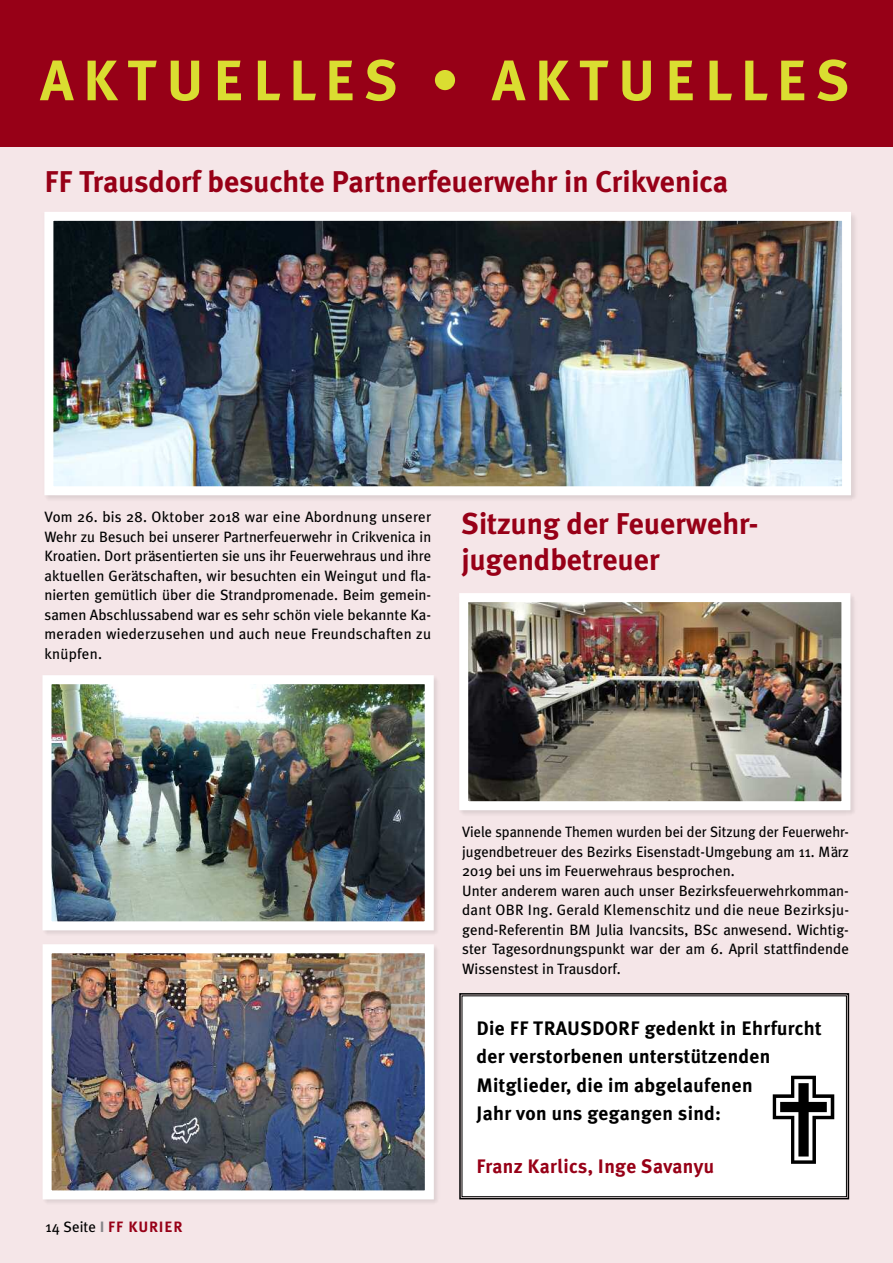
<style>
.page{position:relative;width:893px;height:1263px;background:#f5e6e8}
.page>*{position:absolute;margin:0;border:0;box-sizing:border-box;transform-origin:0 0}
.t1{font:700 57px "Meta Plus";letter-spacing:.165em;color:#dadd31}
.t2{font:700 30px/36px "Meta Plus";color:#970017}
.t3{font:700 19.5px/28.5px "Meta Plus";letter-spacing:.015em;color:#000}
.t4{font:700 19.5px "Meta Plus";letter-spacing:.015em;color:#970017}
.t5{font:15px/19.5px "Meta Plus";color:#000;scale:.95 1}
.t6{font:15px/19.5px "Meta Plus";color:#000;text-align:justify}
.t7{font:700 15px "Meta Plus";letter-spacing:.055em;color:#970017}
.s1{font-weight:400;color:#000}
.s2{color:#868589}
</style>
<div class="page">
<div style="left:0;top:0;width:893px;height:147px;background:#970017"></div>
<img style="left:42px;top:676px;width:395px;height:258px">
<img style="left:53px;top:685px;width:371px;height:235px">
<div style="left:43px;top:675px;width:391px;height:255px;border:9px solid #fff"></div>
<img style="left:53px;top:954px;width:371px;height:235px">
<div style="left:43px;top:944px;width:391px;height:255px;border:9px solid #fff"></div>
<img style="left:54px;top:222px;width:787px;height:263px">
<div style="left:44px;top:212px;width:807px;height:283px;border:9px solid #fff"></div>
<img style="left:469px;top:603px;width:371px;height:197px">
<div style="left:459px;top:593px;width:391px;height:217px;border:9px solid #fff"></div>
<div style="left:462px;top:996px;width:384px;height:200px;background:#fff"></div>
<div style="left:459px;top:993px;width:390px;height:206px;border:2px solid #000"></div>
<div style="left:462px;top:995px;width:385px;height:202px;border:1px solid #000"></div>
<h1 class="t1" style="left:40px;top:47px;width:811px">AKTUELLES • AKTUELLES</h1>
<h2 class="t2" style="left:44px;top:164px;width:685px">FF Trausdorf besuchte Partnerfeuerwehr in Crikvenica</h2>
<p class="t6" style="left:44px;top:507px;width:388px">Vom 26. bis 28. Oktober 2018 war eine Abordnung unserer Wehr zu Besuch bei unserer Partnerfeuerwehr in Crikvenica in Kroatien. Dort präsentierten sie uns ihr Feuerwehraus und ihre aktuellen Gerätschaften, wir besuchten ein Weingut und fla&shy;nierten gemütlich über die Strandpromenade. Beim gemein&shy;samen Abschlussabend war es sehr schön viele bekannte Ka&shy;meraden wiederzusehen und auch neue Freundschaften zu knüpfen.</p>
<h2 class="t2" style="left:461px;top:506px;width:299px">Sitzung der Feuerwehr&shy;jugendbetreuer</h2>
<p class="t7" style="left:46px;top:1218px;width:138px"><span class="s1">14 Seite</span> <span class="s2">I</span> FF KURIER</p>
<p class="t5" style="left:462px;top:822px;width:409px">Viele spannende Themen wurden bei der Sitzung der Feuerwehr&shy;jugendbetreuer des Bezirks Eisenstadt-Umgebung am 11. März 2019 bei uns im Feuerwehraus besprochen.<br>Unter anderem waren auch unser Bezirksfeuerwehrkomman&shy;dant OBR Ing. Gerald Klemenschitz und die neue Bezirksju&shy;gend-Referentin BM Julia Ivancsits, BSc anwesend. Wichtig&shy;ster Tagesordnungspunkt war der am 6. April stattfindende Wissenstest in Trausdorf.</p>
<h3 class="t3" style="left:476px;top:1014px;width:347px">Die FF TRAUSDORF gedenkt in Ehrfurcht der verstorbenen unterstützenden Mitglieder, die im abgelaufenen<br>Jahr von uns gegangen sind:</h3>
<h3 class="t4" style="left:476px;top:1154px;width:239px">Franz Karlics, Inge Savanyu</h3>
</div>
